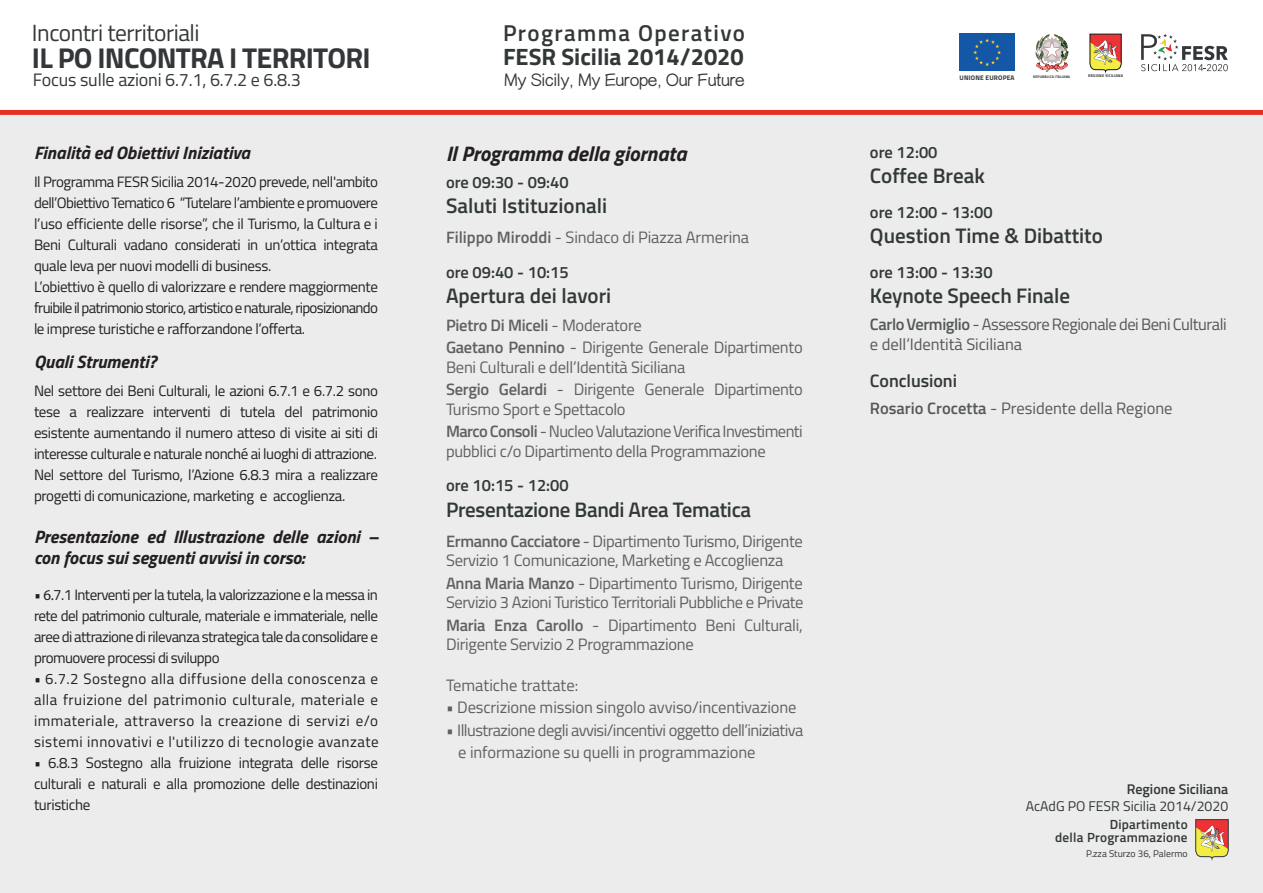
<style>
.page{position:relative;width:1263px;height:893px;background:#fff}
.page>*{position:absolute;margin:0;border:0;box-sizing:border-box;transform-origin:0 0}
.t1{font:700 28.65px "Titillium Web";letter-spacing:-.025em;color:#333739}
.t2{font:700 23.7px "Titillium Web";color:#323738}
.t3{font:23.4px "Titillium Web";letter-spacing:-.02em;color:#333739}
.t4{font:600 22.95px "Titillium Web";letter-spacing:.06em;color:#323738}
.t5{font:600 21px "Titillium Web";color:#323738}
.t6{font:italic 700 21px "Titillium Web";color:#231f20}
.t7{font:italic 700 18px/21px "Titillium Web";color:#231f20}
.t8{font:18px "Titillium Web";letter-spacing:-.01em;color:#323738}
.t9{font:600 18px "Titillium Web";letter-spacing:-.005em;color:#323738}
.t10{font:17.4px "Yuppy SC";letter-spacing:-.02em;color:#323738}
.t11{font:16.5px/19.5px "Titillium Web";letter-spacing:-.015em;color:#606063}
.t12{font:16.5px/22.5px "Titillium Web";letter-spacing:-.035em;color:#606063}
.t13{font:16.5px/19.8px "Titillium Web";letter-spacing:-.025em;color:#555858}
.t14{font:600 16.5px "Titillium Web";color:#323738}
.t15{font:16.5px "Titillium Web";letter-spacing:-.005em;color:#555858}
.t16{font:15px/21px "Titillium Web";letter-spacing:-.025em;color:#231f20;text-align:justify}
.t17{font:14.1px "Titillium Web";color:#333739}
.t18{font:600 14.1px "Titillium Web";color:#333739}
.t19{font:600 13.2px/13.8px "Titillium Web";letter-spacing:.02em;color:#333739;text-align:right}
.t20{font:9.75px "Titillium Web";color:#333739}
.t21{font:700 6.6px "Titillium Web";letter-spacing:.025em;color:#333739}
.t22{font:700 3.9px "Titillium Web";letter-spacing:.025em;color:#333739}
.t23{font:700 3.6px "Titillium Web";letter-spacing:.025em;color:#333739}
.s1{font-family:"Myriad Pro"}
.s2{font-weight:600}
.s3{font-weight:600;color:#323738}
</style>
<div class="page">
<div style="left:0;top:110px;width:1263px;height:783px;background:#ebeceb"></div>
<svg style="left:1195px;top:819px;width:34px;height:40px"></svg>
<svg style="left:1141px;top:34px;width:87px;height:38px"></svg>
<svg style="left:1090px;top:34px;width:32px;height:38px"></svg>
<img style="left:1035px;top:34px;width:34px;height:38px">
<div style="left:959px;top:34px;width:56px;height:37px;background:#1557a7"></div>
<svg style="left:973px;top:38px;width:28px;height:28px"></svg>
<h3 class="t3" style="left:32px;top:16px;width:169px">Incontri territoriali</h3>
<h1 class="t1" style="left:32px;top:36px;width:340px">IL PO INCONTRA I TERRITORI</h1>
<p class="t8" style="left:33px;top:67px;width:270px">Focus sulle azioni 6.7.1, 6.7.2 e 6.8.3</p>
<p class="t7" style="left:34px;top:141px;width:217px">Finalità ed Obiettivi Iniziativa</p>
<p class="t16" style="left:34px;top:171px;width:345px;text-align:left">Il Programma FESR Sicilia 2014-2020 prevede, nell'ambito dell’Obiettivo Tematico 6 “Tutelare l’ambiente e promuovere l’uso efficiente delle risorse”, che il Turismo, la Cultura e i Beni Culturali vadano considerati in un’ottica integrata quale leva per nuovi modelli di business.<br>L’obiettivo è quello di valorizzare e rendere maggiormente fruibile il patrimonio storico, artistico e naturale, riposizionando le imprese turistiche e rafforzandone l’offerta.</p>
<p class="t7" style="left:34px;top:350px;width:124px">Quali Strumenti?</p>
<p class="t16" style="left:34px;top:380px;width:345px">Nel settore dei Beni Culturali, le azioni 6.7.1 e 6.7.2 sono tese a realizzare interventi di tutela del patrimonio esistente aumentando il numero atteso di visite ai siti di interesse culturale e naturale nonché ai luoghi di attrazione.<br>Nel settore del Turismo, l’Azione 6.8.3 mira a realizzare progetti di comunicazione, marketing e accoglienza.</p>
<p class="t7" style="left:34px;top:525px;width:345px">Presentazione ed Illustrazione delle azioni – con focus sui seguenti avvisi in corso:</p>
<p class="t16" style="left:34px;top:584px;width:345px">• <span class="s1">6.</span>7.1 Interventi per la tutela, la valorizzazione e la messa in rete del patrimonio culturale, materiale e immateriale, nelle aree di attrazione di rilevanza strategica tale da consolidare e promuovere processi di sviluppo</p>
<p class="t16" style="left:34px;top:668px;width:346px">• 6.7.2 Sostegno alla diffusione della conoscenza e alla fruizione del patrimonio culturale, materiale e immateriale, attraverso la creazione di servizi e/o sistemi innovativi e l'utilizzo di tecnologie avanzate</p>
<p class="t16" style="left:34px;top:752px;width:345px">• 6.8.3 Sostegno alla fruizione integrata delle risorse culturali e naturali e alla promozione delle destinazioni turistiche</p>
<h3 class="t4" style="left:503px;top:15px;width:244px">Programma Operativo</h3>
<h2 class="t2" style="left:503px;top:39px;width:242px">FESR Sicilia 2014/2020</h2>
<p class="t10" style="left:504px;top:70px;width:242px">My Sicily, My Europe, Our Future</p>
<h3 class="t6" style="left:446px;top:137px;width:242px">Il Programma della giornata</h3>
<p class="t14" style="left:446px;top:170px;width:124px">ore 09:30 - 09:40</p>
<h3 class="t5" style="left:446px;top:190px;width:163px">Saluti Istituzionali</h3>
<p class="t11" style="left:446px;top:219px;width:305px;line-height:34.8px"><span class="s2">Filippo Miroddi</span> - Sindaco di Piazza Armerina <span class="s3">ore 09:40 - 10:15</span></p>
<h3 class="t5" style="left:446px;top:280px;width:167px">Apertura dei lavori</h3>
<p class="t11" style="left:446px;top:313px;width:358px;line-height:22.5px"><span class="s2">Pietro Di Miceli</span> - Moderatore<br><span class="s2">Gaetano Pennino</span> - Dirigente Generale Dipartimento</p>
<p class="t11" style="left:446px;top:355px;width:358px;line-height:22.5px">Beni Culturali e dell’Identità Siciliana<br><span class="s2">Sergio Gelardi</span> - Dirigente Generale Dipartimento</p>
<p class="t12" style="left:446px;top:397px;width:358px">Turismo Sport e Spettacolo<br><span class="s2">Marco Consoli</span> - Nucleo Valutazione Verifica Investimenti</p>
<p class="t11" style="left:446px;top:440px;width:321px">pubblici c/o Dipartimento della Programmazione</p>
<p class="t14" style="left:446px;top:473px;width:124px">ore 10:15 - 12:00</p>
<h3 class="t5" style="left:446px;top:493px;width:307px">Presentazione Bandi Area Tematica</h3>
<p class="t11" style="left:446px;top:530px;width:358px"><span class="s2">Ermanno Cacciatore</span> - Dipartimento Turismo, Dirigente<br>Servizio 1 Comunicazione, Marketing e Accoglienza</p>
<p class="t11" style="left:446px;top:572px;width:359px"><span class="s2">Anna Maria Manzo</span> - Dipartimento Turismo, Dirigente<br>Servizio 3 Azioni Turistico Territoriali Pubbliche e Private</p>
<p class="t11" style="left:446px;top:614px;width:358px"><span class="s2">Maria Enza Carollo</span> - Dipartimento Beni Culturali,<br>Dirigente Servizio 2 Programmazione</p>
<p class="t11" style="left:446px;top:674px;width:134px">Tematiche trattate:</p>
<p class="t11" style="left:446px;top:697px;width:352px">• Descrizione mission singolo avviso/incentivazione</p>
<p class="t12" style="left:458px;top:718px;width:347px;text-indent:-12px">• Illustrazione degli avvisi/incentivi oggetto dell’iniziativa e informazione su quelli in programmazione</p>
<p class="t21" style="left:959px;top:72px;width:56px">UNIONE EUROPEA</p>
<p class="t23" style="left:1033px;top:74px;width:38px">REPUBBLICA ITALIANA</p>
<p class="t22" style="left:1088px;top:73px;width:36px">REGIONE SICILIANA</p>
<p class="t14" style="left:870px;top:140px;width:69px">ore 12:00</p>
<h3 class="t5" style="left:870px;top:160px;width:116px">Coffee Break</h3>
<p class="t14" style="left:870px;top:200px;width:124px">ore 12:00 - 13:00</p>
<h3 class="t5" style="left:870px;top:220px;width:234px">Question Time &amp; Dibattito</h3>
<p class="t14" style="left:870px;top:260px;width:124px">ore 13:00 - 13:30</p>
<h3 class="t5" style="left:870px;top:280px;width:202px">Keynote Speech Finale</h3>
<p class="t13" style="left:870px;top:314px;width:358px"><span class="s2">Carlo Vermiglio</span> - Assessore Regionale dei Beni Culturali e dell’Identità Siciliana</p>
<p class="t9" style="left:870px;top:367px;width:89px">Conclusioni</p>
<p class="t15" style="left:870px;top:396px;width:304px"><span class="s2">Rosario Crocetta</span> - Presidente della Regione</p>
<p class="t18" style="left:1127px;top:778px;width:103px">Regione Siciliana</p>
<p class="t17" style="left:1026px;top:796px;width:204px">AcAdG PO FESR Sicilia 2014/2020</p>
<p class="t20" style="left:1086px;top:847px;width:103px">P.zza Sturzo 36, Palermo</p>
<p class="t19" style="left:1055px;top:816px;width:134px">Dipartimento<br>della Programmazione</p>
</div>
